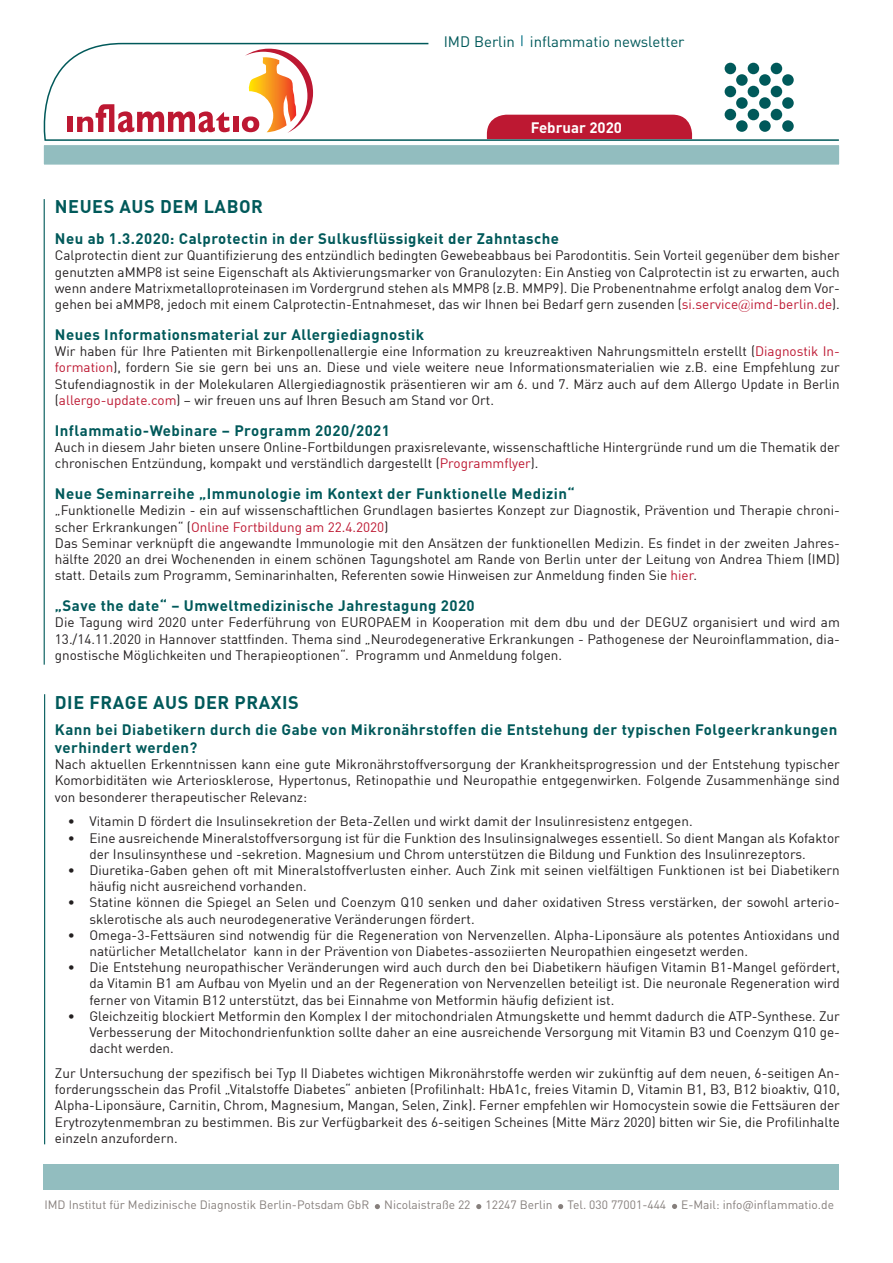
<style>
.page{position:relative;width:893px;height:1263px;background:#fff}
.page>*{position:absolute;margin:0;border:0;box-sizing:border-box;transform-origin:0 0}
.Absatzformat_1{font:700 18px "DIN Offc";letter-spacing:.03em;color:#00595a}
.t1{font:700 15px/18px "DIN Pro";letter-spacing:.03em;color:#00595a}
.t2{font:700 15px "DIN Offc";letter-spacing:.03em;color:#00595a}
.t3{font:15px "DIN Pro";color:#00595a}
.t4{font:700 15px "DIN Pro";color:#fff}
.fließtext{font:13.5px/16.2px "DIN Offc";color:#231f20;text-align:justify}
.Aufzählung{font:13.5px/16.2px "DIN Offc";color:#231f20}
.t5{font:12px "DIN Pro";color:#867f7c}
.s1{color:#bd1832}
.s2{font-family:"Garamond";color:#bd1832}
</style>
<div class="page">
<div style="left:38px;top:139px;width:807px;height:32px;background:#92bdbf;border:6px solid #fff"></div>
<hr style="left:44px;top:199px;width:1px;height:466px;background:#00595a">
<svg style="left:38px;top:42px;width:802px;height:100px"></svg>
<div style="left:44px;top:1164px;width:795px;height:25px;background:#92bdbf"></div>
<svg style="left:375px;top:1204px;width:5px;height:5px"></svg>
<svg style="left:476px;top:1204px;width:5px;height:5px"></svg>
<svg style="left:558px;top:1204px;width:5px;height:5px"></svg>
<svg style="left:672px;top:1204px;width:5px;height:5px"></svg>
<hr style="left:44px;top:694px;width:1px;height:450px;background:#00595a">
<p class="t3" style="left:444px;top:30px;width:242px">IMD Berlin inflammatio newsletter</p>
<p class="t4" style="left:531px;top:115px;width:93px">Februar 2020</p>
<p class="Absatzformat_1" style="left:55px;top:195px;width:210px">NEUES AUS DEM LABOR</p>
<p class="t2" style="left:55px;top:229px;width:506px">Neu ab 1.3.2020: Calprotectin in der Sulkusflüssigkeit der Zahntasche</p>
<p class="fließtext" style="left:55px;top:247px;width:786px">Calprotectin dient zur Quantifizierung des entzündlich bedingten Gewebeabbaus bei Parodontitis. Sein Vorteil gegenüber dem bisher genutzten aMMP8 ist seine Eigenschaft als Aktivierungsmarker von Granulozyten: Ein Anstieg von Calprotectin ist zu erwarten, auch wenn andere Matrixmetalloproteinasen im Vordergrund stehen als MMP8 (z.B. MMP9). Die Probenentnahme erfolgt analog dem Vor&shy;gehen bei aMMP8, jedoch mit einem Calprotectin-Entnahmeset, das wir Ihnen bei Bedarf gern zusenden (<span class="s1">si.service</span><span class="s2">@</span><span class="s1">imd-berlin.de</span>).</p>
<p class="t1" style="left:55px;top:324px;width:371px">Neues Informationsmaterial zur Allergiediagnostik</p>
<p class="fließtext" style="left:55px;top:343px;width:786px">Wir haben für Ihre Patienten mit Birkenpollenallergie eine Information zu kreuzreaktiven Nahrungsmitteln erstellt (<span class="s1">Diagnostik In&shy;formation</span>), fordern Sie sie gern bei uns an. Diese und viele weitere neue Informationsmaterialien wie z.B. eine Empfehlung zur Stufendiagnostik in der Molekularen Allergiediagnostik präsentieren wir am 6. und 7. März auch auf dem Allergo Update in Berlin (<span class="s1">allergo-update.com</span>) – wir freuen uns auf Ihren Besuch am Stand vor Ort.</p>
<p class="t1" style="left:55px;top:420px;width:337px">Inflammatio-Webinare – Programm 2020/2021</p>
<p class="fließtext" style="left:55px;top:439px;width:786px">Auch in diesem Jahr bieten unsere Online-Fortbildungen praxisrelevante, wissenschaftliche Hintergründe rund um die Thematik der chronischen Entzündung, kompakt und verständlich dargestellt (<span class="s1">Programmflyer</span>).</p>
<p class="t1" style="left:55px;top:483px;width:521px">Neue Seminarreihe „Immunologie im Kontext der Funktionelle Medizin“</p>
<p class="fließtext" style="left:55px;top:502px;width:786px">„Funktionelle Medizin - ein auf wissenschaftlichen Grundlagen basiertes Konzept zur Diagnostik, Prävention und Therapie chroni&shy;scher Erkrankungen“ (<span class="s1">Online Fortbildung am 22.4.2020</span>)</p>
<p class="fließtext" style="left:55px;top:534px;width:786px">Das Seminar verknüpft die angewandte Immunologie mit den Ansätzen der funktionellen Medizin. Es findet in der zweiten Jahres&shy;hälfte 2020 an drei Wochenenden in einem schönen Tagungshotel am Rande von Berlin unter der Leitung von Andrea Thiem (IMD) statt. Details zum Programm, Seminarinhalten, Referenten sowie Hinweisen zur Anmeldung finden Sie <span class="s1">hier</span>.</p>
<p class="t1" style="left:55px;top:595px;width:421px">„Save the date“ – Umweltmedizinische Jahrestagung 2020</p>
<p class="fließtext" style="left:55px;top:614px;width:786px">Die Tagung wird 2020 unter Federführung von EUROPAEM in Kooperation mit dem dbu und der DEGUZ organisiert und wird am 13./14.11.2020 in Hannover stattfinden. Thema sind „Neurodegenerative Erkrankungen - Pathogenese der Neuroinflammation, dia&shy;gnostische Möglichkeiten und Therapieoptionen“. Programm und Anmeldung folgen.</p>
<p class="Absatzformat_1" style="left:55px;top:690px;width:245px">DIE FRAGE AUS DER PRAXIS</p>
<p class="t1" style="left:55px;top:719px;width:784px">Kann bei Diabetikern durch die Gabe von Mikronährstoffen die Entstehung der typischen Folgeerkrankungen verhindert werden?</p>
<p class="fließtext" style="left:55px;top:756px;width:786px">Nach aktuellen Erkenntnissen kann eine gute Mikronährstoffversorgung der Krankheitsprogression und der Entstehung typischer Komorbiditäten wie Arteriosklerose, Hypertonus, Retinopathie und Neuropathie entgegenwirken. Folgende Zusammenhänge sind von besonderer therapeutischer Relevanz:</p>
<p class="Aufzählung" style="left:68px;top:813px;width:626px">• Vitamin D fördert die Insulinsekretion der Beta-Zellen und wirkt damit der Insulinresistenz entgegen.</p>
<p class="Aufzählung" style="left:89px;top:829px;width:752px;text-indent:-22px">• Eine ausreichende Mineralstoffversorgung ist für die Funktion des Insulinsignalweges essentiell. So dient Mangan als Kofaktor der Insulinsynthese und -sekretion. Magnesium und Chrom unterstützen die Bildung und Funktion des Insulinrezeptors.</p>
<p class="Aufzählung" style="left:89px;top:862px;width:752px;text-indent:-22px">• Diuretika-Gaben gehen oft mit Mineralstoffverlusten einher. Auch Zink mit seinen vielfältigen Funktionen ist bei Diabetikern häufig nicht ausreichend vorhanden.</p>
<p class="Aufzählung" style="left:89px;top:894px;width:752px;text-indent:-22px">• Statine können die Spiegel an Selen und Coenzym Q10 senken und daher oxidativen Stress verstärken, der sowohl arterio&shy;sklerotische als auch neurodegenerative Veränderungen fördert.</p>
<p class="Aufzählung" style="left:89px;top:926px;width:752px;text-indent:-22px">• Omega-3-Fettsäuren sind notwendig für die Regeneration von Nervenzellen. Alpha-Liponsäure als potentes Antioxidans und natürlicher Metallchelator kann in der Prävention von Diabetes-assoziierten Neuropathien eingesetzt werden.</p>
<p class="Aufzählung" style="left:89px;top:959px;width:752px;text-align:justify;text-indent:-22px">• Die Entstehung neuropathischer Veränderungen wird auch durch den bei Diabetikern häufigen Vitamin B1-Mangel gefördert, da Vitamin B1 am Aufbau von Myelin und an der Regeneration von Nervenzellen beteiligt ist. Die neuronale Regeneration wird ferner von Vitamin B12 unterstützt, das bei Einnahme von Metformin häufig defizient ist.</p>
<p class="Aufzählung" style="left:89px;top:1007px;width:752px;text-align:justify;text-indent:-22px">• Gleichzeitig blockiert Metformin den Komplex I der mitochondrialen Atmungskette und hemmt dadurch die ATP-Synthese. Zur Verbesserung der Mitochondrienfunktion sollte daher an eine ausreichende Versorgung mit Vitamin B3 und Coenzym Q10 ge&shy;dacht werden.</p>
<p class="fließtext" style="left:55px;top:1065px;width:786px">Zur Untersuchung der spezifisch bei Typ II Diabetes wichtigen Mikronährstoffe werden wir zukünftig auf dem neuen, 6-seitigen An&shy;forderungsschein das Profil „Vitalstoffe Diabetes“ anbieten (Profilinhalt: HbA1c, freies Vitamin D, Vitamin B1, B3, B12 bioaktiv, Q10, Alpha-Liponsäure, Carnitin, Chrom, Magnesium, Mangan, Selen, Zink). Ferner empfehlen wir Homocystein sowie die Fettsäuren der Erytrozytenmembran zu bestimmen. Bis zur Verfügbarkeit des 6-seitigen Scheines (Mitte März 2020) bitten wir Sie, die Profilinhalte einzeln anzufordern.</p>
<p class="t5" style="left:44px;top:1195px;width:791px">IMD Institut für Medizinische Diagnostik Berlin-Potsdam GbR Nicolaistraße 22 12247 Berlin Tel. 030 77001-444 E-Mail: info@inflammatio.de</p>
</div>
